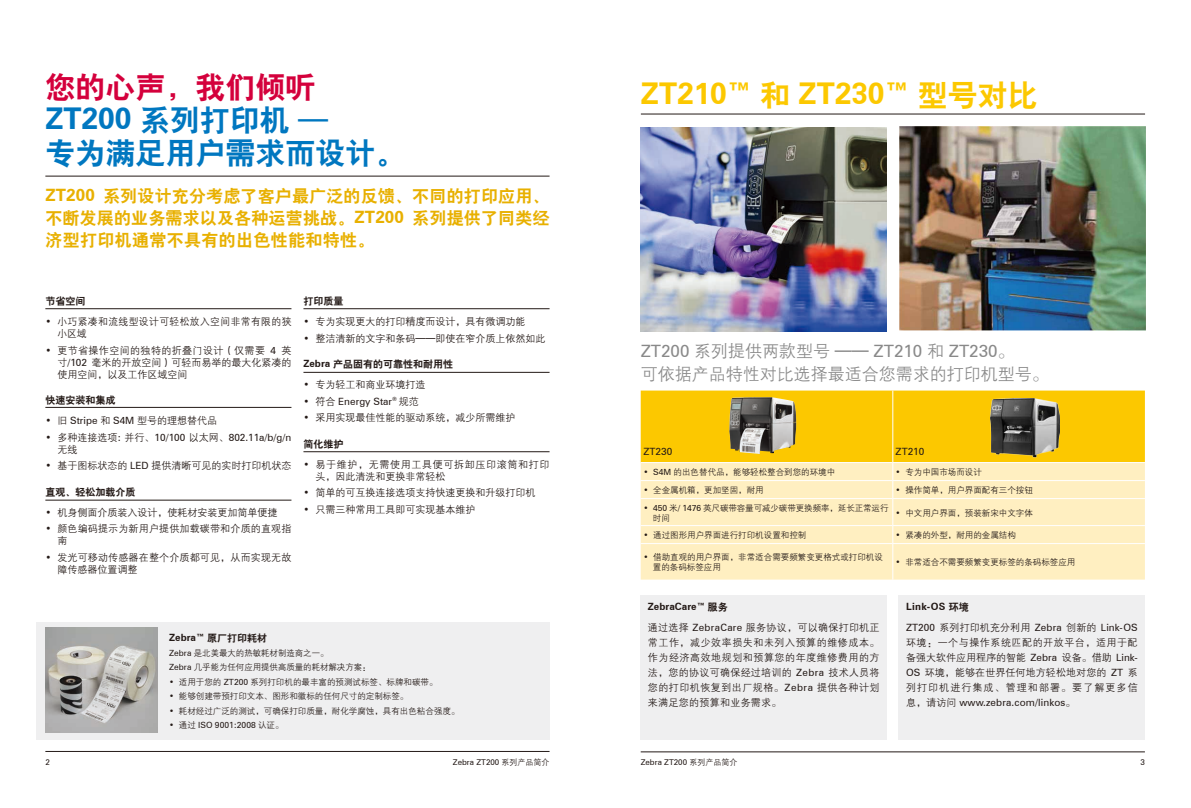
<style>
.page{position:relative;width:1191px;height:808px;background:#fff}
.page>*{position:absolute;margin:0;border:0;box-sizing:border-box;transform-origin:0 0}
.t1{font:30px/33px "H Yb 2 gj";color:#0077c0}
.t2{font:700 30px "Zurich BT";color:#fcc800}
.t3{font:17px/22px "H Yb 2 gj";letter-spacing:.01em;color:#e8b000;text-align:justify}
.t4{font:17px "Zurich BT";color:#898989}
.t5{font:17px "FZZDXJW GB1 0";color:#898989}
.t6{font:10px/15px "FZZDXJW GB1 0";color:#231916;text-align:justify}
.t7{font:10px/20.7px "Zurich BT";color:#231916}
.t8{font:10px/12px "FZZDXJW GB1 0";letter-spacing:.02em;color:#231916}
.t9{font:10px "H Yb 2 gj";color:#231916}
.t10{font:10px/12px "FZZDXJW GB1 0";letter-spacing:.065em;color:#231916}
.t11{font:10px/12px "FZZDXJW GB1 0";letter-spacing:.04em;color:#231916}
.t12{font:700 10px "Zurich BT";color:#231916}
.t13{font:8.5px/10px "FZZDXJW GB1 0";color:#231916}
.t14{font:8.5px "Zurich BT";color:#231916}
.t15{font:8px "Zurich BT";color:#231916}
.s1{color:#d4003c}
.s2{font-family:"Zurich BT";font-weight:700}
.s3{font-family:"H Yb 2 gj";font-weight:400}
.s4{font-family:"Zurich BT"}
.s5{font-family:"FZZDXJW GB1 0"}
.s6{font-weight:700}
.s7{font-family:"H Yb 2 gj"}
</style>
<div class="page">
<hr style="left:45px;top:176px;width:504px;height:1px;background:#231916">
<hr style="left:45px;top:308px;width:246px;height:1px;background:#231916">
<hr style="left:303px;top:308px;width:246px;height:1px;background:#231916">
<hr style="left:45px;top:751px;width:504px;height:1px;background:#231916">
<div style="left:36px;top:622px;width:513px;height:117px;background:#efeff0"></div>
<hr style="left:45px;top:407px;width:246px;height:1px;background:#231916">
<hr style="left:45px;top:500px;width:246px;height:1px;background:#231916">
<hr style="left:303px;top:372px;width:246px;height:1px;background:#231916">
<hr style="left:303px;top:451px;width:246px;height:1px;background:#231916">
<img style="left:45px;top:627px;width:112px;height:105px">
<hr style="left:641px;top:114px;width:504px;height:1px;background:#231916">
<hr style="left:640px;top:752px;width:504px;height:1px;background:#231916">
<div style="left:640px;top:544px;width:504px;height:36px;background:#ffefc1"></div>
<svg style="left:640px;top:391px;width:504px;height:152px;background:#fddf75"></svg>
<hr style="left:892px;top:544px;width:1px;height:36px;background:#fff">
<div style="left:640px;top:596px;width:246px;height:144px;background:#efeff0"></div>
<div style="left:898px;top:596px;width:246px;height:144px;background:#efeff0"></div>
<img style="left:729px;top:397px;width:67px;height:57px">
<img style="left:991px;top:399px;width:69px;height:59px">
<img style="left:900px;top:127px;width:245px;height:204px">
<img style="left:641px;top:128px;width:246px;height:204px">
<h1 class="t1" style="left:45px;top:71px;width:362px"><span class="s1">您的心声，我们倾听<br></span><span class="s2">ZT200</span> 系列打印机 —<br>专为满足用户需求而设计。</h1>
<h1 class="t2" style="left:641px;top:75px;width:398px">ZT210™ <span class="s3">和</span> ZT230™ <span class="s3">型号对比</span></h1>
<h2 class="t3" style="left:45px;top:185px;width:505px"><span class="s2">ZT200</span> 系列设计充分考虑了客户最广泛的反馈、不同的打印应用、不断发展的业务需求以及各种运营挑战。<span class="s2">ZT200</span> 系列提供了同类经济型打印机通常不具有的出色性能和特性。</h2>
<p class="t9" style="left:45px;top:296px;width:41px">节省空间</p>
<p class="t11" style="left:57px;top:316px;width:236px;text-indent:-12px"><span class="s4">•</span> 小巧紧凑和流线型设计可轻松放入空间非常有限的狭小区域</p>
<p class="t6" style="left:57px;top:345px;width:235px;line-height:12px;text-indent:-12px"><span class="s4">•</span> 更节省操作空间的独特的折叠门设计（仅需要 <span class="s4">4</span> 英寸<span class="s4">/102</span> 毫米的开放空间）可轻而易举的最大化紧凑的使用空间，以及工作区域空间</p>
<p class="t9" style="left:45px;top:395px;width:71px">快速安装和集成</p>
<p class="t7" style="left:45px;top:410px;width:173px">• <span class="s5">旧</span> Stripe <span class="s5">和</span> S4M <span class="s5">型号的理想替代品</span></p>
<p class="t7" style="left:45px;top:427px;width:248px">• <span class="s5">多种连接选项</span>: <span class="s5">并行、</span>10/100 <span class="s5">以太网、</span>802.11a/b/g/n</p>
<p class="t6" style="left:57px;top:442px;width:21px">无线</p>
<p class="t6" style="left:45px;top:459px;width:247px"><span class="s4">•</span> 基于图标状态的 <span class="s4">LED</span> 提供清晰可见的实时打印机状态</p>
<p class="t9" style="left:45px;top:487px;width:91px">直观、轻松加载介质</p>
<p class="t6" style="left:45px;top:505px;width:233px"><span class="s4">•</span> 机身侧面介质装入设计，使耗材安装更加简单便捷</p>
<p class="t8" style="left:57px;top:523px;width:235px;text-indent:-12px"><span class="s4">•</span> 颜色编码提示为新用户提供加载碳带和介质的直观指南</p>
<p class="t8" style="left:57px;top:552px;width:235px;text-indent:-12px"><span class="s4">•</span> 发光可移动传感器在整个介质都可见，从而实现无故障传感器位置调整</p>
<p class="t9" style="left:303px;top:296px;width:41px">打印质量</p>
<p class="t6" style="left:303px;top:315px;width:223px"><span class="s4">•</span> 专为实现更大的打印精度而设计，具有微调功能</p>
<p class="t6" style="left:303px;top:331px;width:243px"><span class="s4">•</span> 整洁清新的文字和条码——即使在窄介质上依然如此</p>
<p class="t9" style="left:303px;top:359px;width:151px"><span class="s2">Zebra</span> 产品固有的可靠性和耐用性</p>
<p class="t6" style="left:303px;top:378px;width:123px"><span class="s4">•</span> 专为轻工和商业环境打造</p>
<p class="t7" style="left:303px;top:391px;width:117px">• <span class="s5">符合</span> Energy Star<sup>®</sup> <span class="s5">规范</span></p>
<p class="t6" style="left:303px;top:411px;width:213px"><span class="s4">•</span> 采用实现最佳性能的驱动系统，减少所需维护</p>
<p class="t9" style="left:303px;top:439px;width:41px">简化维护</p>
<p class="t10" style="left:315px;top:459px;width:236px;text-indent:-12px"><span class="s4">•</span> 易于维护，无需使用工具便可拆卸压印滚筒和打印头，因此清洗和更换非常轻松</p>
<p class="t6" style="left:303px;top:486px;width:233px"><span class="s4">•</span> 简单的可互换连接选项支持快速更换和升级打印机</p>
<p class="t6" style="left:303px;top:502px;width:173px"><span class="s4">•</span> 只需三种常用工具即可实现基本维护</p>
<p class="t12" style="left:169px;top:631px;width:100px">Zebra™ <span class="s3">原厂打印耗材</span></p>
<p class="t13" style="left:169px;top:646px;width:203px;line-height:14.5px"><span class="s4">Zebra</span> 是北美最大的热敏耗材制造商之一。<br><span class="s4">Zebra</span> 几乎能为任何应用提供高质量的耗材解决方案：</p>
<p class="t13" style="left:169px;top:677px;width:270px"><span class="s4">•</span> 适用于您的 <span class="s4">ZT200</span> 系列打印机的最丰富的预测试标签、标牌和碳带。</p>
<p class="t13" style="left:169px;top:691px;width:241px"><span class="s4">•</span> 能够创建带预打印文本、图形和徽标的任何尺寸的定制标签。</p>
<p class="t13" style="left:169px;top:706px;width:292px"><span class="s4">•</span> 耗材经过广泛的测试，可确保打印质量，耐化学腐蚀，具有出色粘合强度。</p>
<p class="t14" style="left:169px;top:720px;width:116px">• <span class="s5">通过</span> ISO 9001:2008 <span class="s5">认证。</span></p>
<p class="t15" style="left:45px;top:758px;width:6px">2</p>
<p class="t15" style="left:453px;top:758px;width:98px">Zebra ZT200 <span class="s5">系列产品简介</span></p>
<h2 class="t4" style="left:640px;top:340px;width:375px">ZT200 <span class="s5">系列提供两款型号 ——</span> ZT210 <span class="s5">和</span> ZT230<span class="s5">。</span></h2>
<h2 class="t5" style="left:640px;top:365px;width:410px">可依据产品特性对比选择最适合您需求的打印机型号。</h2>
<p class="t7" style="left:643px;top:441px;width:30px">ZT230</p>
<p class="t7" style="left:895px;top:441px;width:30px">ZT210</p>
<p class="t13" style="left:643px;top:467px;width:193px"><span class="s4">• S4M</span> 的出色替代品，能够轻松整合到您的环境中</p>
<p class="t13" style="left:895px;top:467px;width:88px"><span class="s4">•</span> 专为中国市场而设计</p>
<p class="t13" style="left:643px;top:485px;width:122px"><span class="s4">•</span> 全金属机箱，更加坚固，耐用</p>
<p class="t13" style="left:895px;top:485px;width:139px"><span class="s4">•</span> 操作简单，用户界面配有三个按钮</p>
<p class="t13" style="left:653px;top:503px;width:237px;text-indent:-9px"><span class="s4">• 450</span> 米<span class="s4">/ 1476</span> 英尺碳带容量可减少碳带更换频率，延长正常运行时间</p>
<p class="t13" style="left:895px;top:508px;width:139px"><span class="s4">•</span> 中文用户界面，预装新宋中文字体</p>
<p class="t13" style="left:643px;top:530px;width:164px"><span class="s4">•</span> 通过图形用户界面进行打印机设置和控制</p>
<p class="t13" style="left:895px;top:530px;width:122px"><span class="s4">•</span> 紧凑的外型，耐用的金属结构</p>
<p class="t13" style="left:653px;top:552px;width:231px;text-indent:-9px"><span class="s4">•</span> 借助直观的用户界面，非常适合需要频繁变更格式或打印机设置的条码标签应用</p>
<p class="t13" style="left:895px;top:557px;width:181px"><span class="s4">•</span> 非常适合不需要频繁变更标签的条码标签应用</p>
<p class="t12" style="left:648px;top:600px;width:81px">ZebraCare™ <span class="s3">服务</span></p>
<p class="t6" style="left:648px;top:620px;width:233px">通过选择 <span class="s4">ZebraCare</span> 服务协议，可以确保打印机正常工作，减少效率损失和未列入预算的维修成本。作为经济高效地规划和预算您的年度维修费用的方法，您的协议可确保经过培训的 <span class="s4">Zebra</span> 技术人员将您的打印机恢复到出厂规格。<span class="s4">Zebra</span> 提供各种计划来满足您的预算和业务需求。</p>
<p class="t7" style="left:906px;top:596px;width:233px"><span class="s6">Link-OS</span> <span class="s7">环境<br></span>ZT200 <span class="s5">系列打印机充分利用</span> Zebra <span class="s5">创新的</span> Link-OS</p>
<p class="t6" style="left:906px;top:635px;width:233px">环境：一个与操作系统匹配的开放平台，适用于配备强大软件应用程序的智能 <span class="s4">Zebra</span> 设备。借助 <span class="s4">Link-OS</span> 环境，能够在世界任何地方轻松地对您的 <span class="s4">ZT</span> 系列打印机进行集成、管理和部署。要了解更多信</p>
<p class="t7" style="left:906px;top:692px;width:171px"><span class="s5">息，请访问</span> www.zebra.com/linkos<span class="s5">。</span></p>
<p class="t15" style="left:640px;top:758px;width:98px">Zebra ZT200 <span class="s5">系列产品简介</span></p>
<p class="t15" style="left:1140px;top:758px;width:6px">3</p>
</div>
